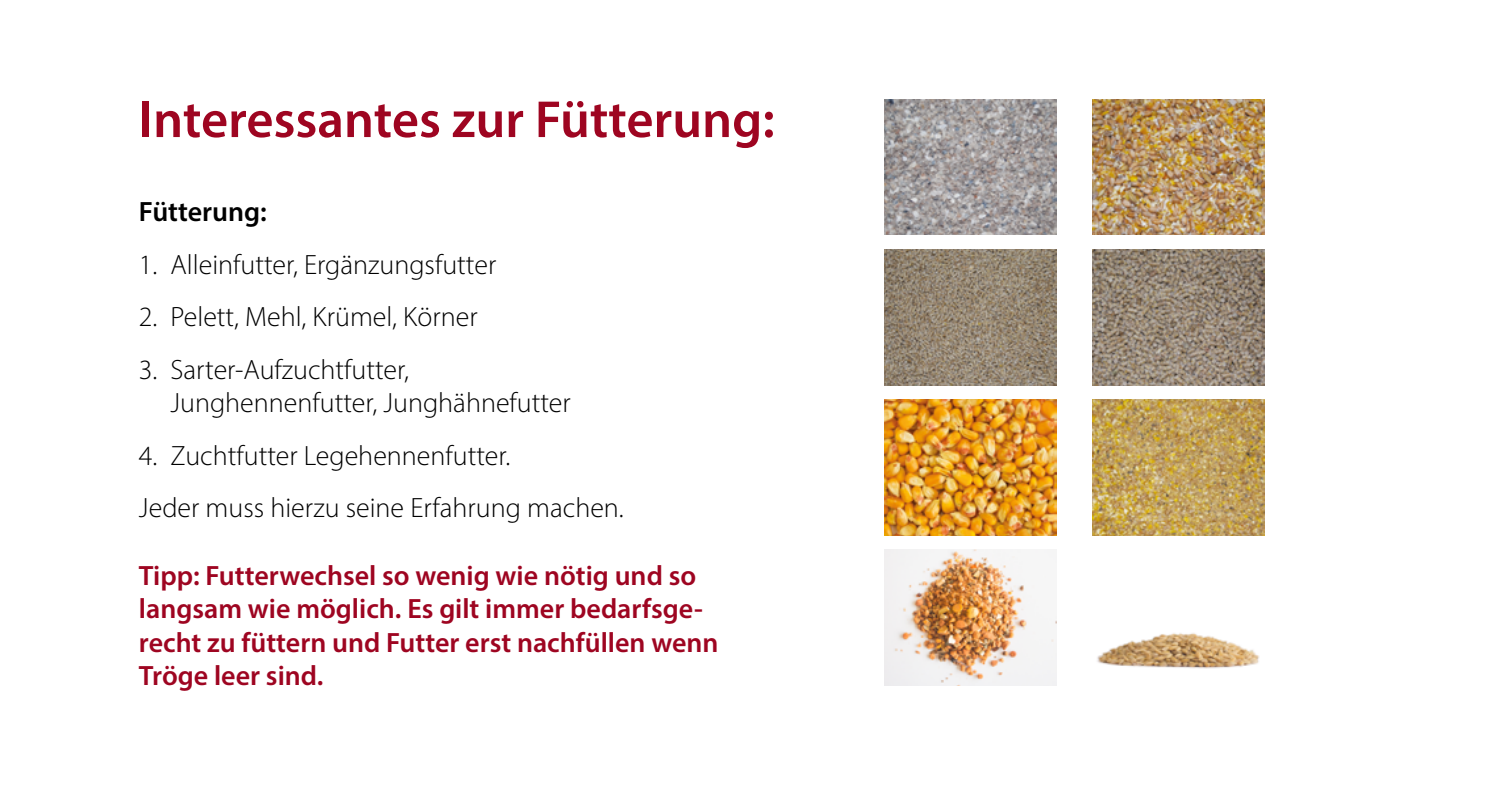
<style>
.page{position:relative;width:1489px;height:794px;background:#fff}
.page>*{position:absolute;margin:0;border:0;box-sizing:border-box;transform-origin:0 0}
.t1{font:600 52.5px "Myriad Pro";color:#9e0521}
.t2{font:300 28px/33.6px "Myriad Pro";color:#000}
.t3{font:600 28px/33.6px "Myriad Pro";color:#9e0521}
.t4{font:600 28px "Myriad Pro";color:#000}
</style>
<div class="page">
<img style="left:884px;top:99px;width:172px;height:136px">
<img style="left:1092px;top:99px;width:171px;height:136px">
<img style="left:884px;top:249px;width:172px;height:136px">
<img style="left:1092px;top:249px;width:171px;height:136px">
<img style="left:884px;top:399px;width:172px;height:136px">
<img style="left:1092px;top:399px;width:171px;height:136px">
<img style="left:884px;top:549px;width:172px;height:136px">
<img style="left:1097px;top:633px;width:163px;height:36px">
<h1 class="t1" style="left:139px;top:86px;width:637px">Interessantes zur Fütterung:</h1>
<p class="t4" style="left:139px;top:194px;width:129px">Fütterung:</p>
<p class="t2" style="left:139px;top:247px;width:359px">1. Alleinfutter, Ergänzungsfutter</p>
<p class="t2" style="left:139px;top:300px;width:340px">2. Pelett, Mehl, Krümel, Körner</p>
<p class="t2" style="left:170px;top:352px;width:402px;text-indent:-32px">3. Sarter-Aufzuchtfutter,<br>Junghennenfutter, Junghähnefutter</p>
<p class="t2" style="left:139px;top:429px;width:486px;line-height:52.5px">4. Zuchtfutter Legehennenfutter.<br>Jeder muss hierzu seine Erfahrung machen.</p>
<p class="t3" style="left:139px;top:557px;width:581px">Tipp: Futterwechsel so wenig wie nötig und so langsam wie möglich. Es gilt immer bedarfsge&shy;recht zu füttern und Futter erst nachfüllen wenn Tröge leer sind.</p>
</div>
